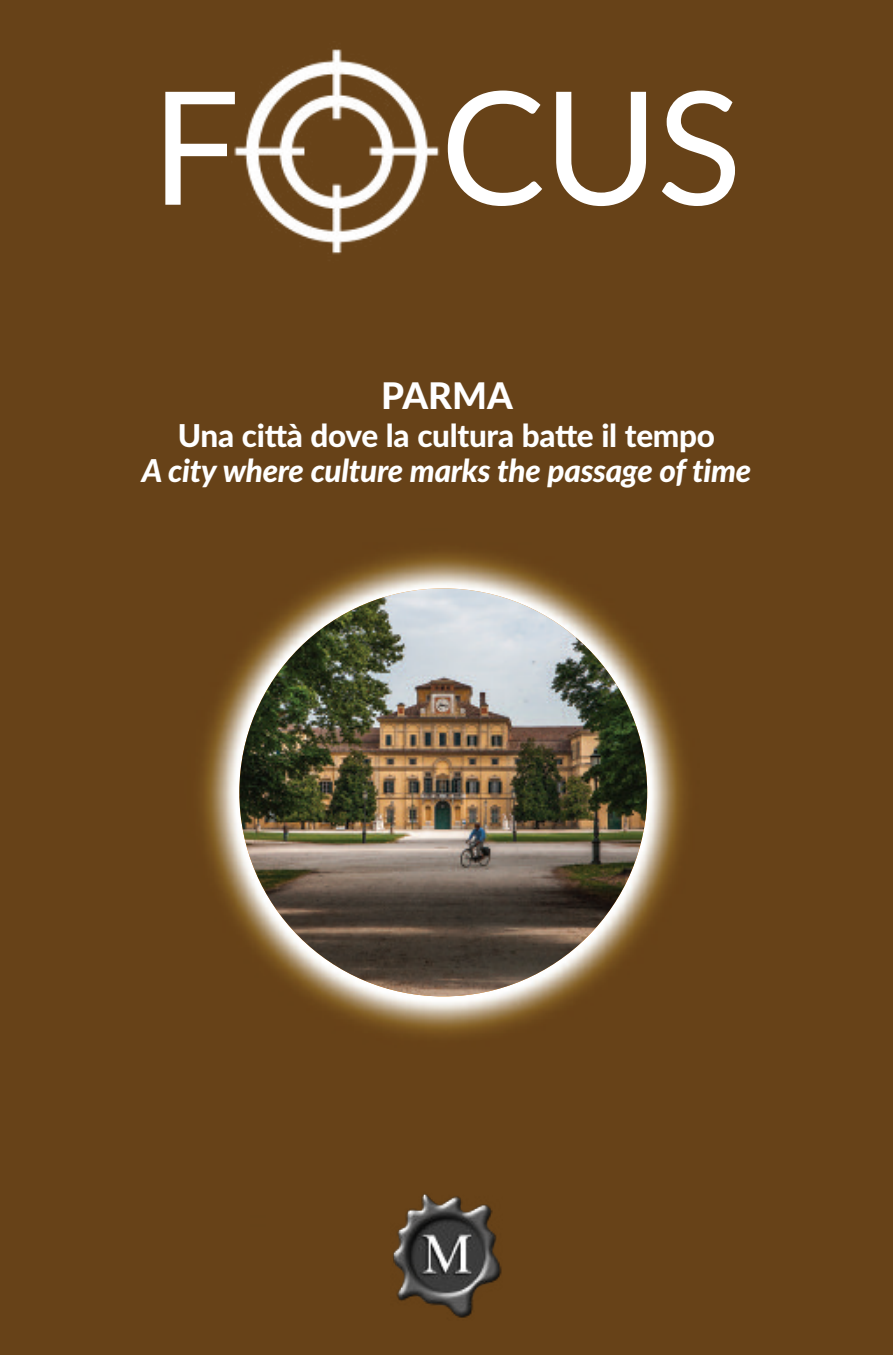
<style>
.page{position:relative;width:893px;height:1355px;background:#fff}
.page>*{position:absolute;margin:0;border:0;box-sizing:border-box;transform-origin:0 0}
.t1{font:157.5px "Lato";color:#fff}
.t2{font:800 36.75px "Lato";color:#fff}
.t3{font:italic 800 31.5px "Lato";letter-spacing:-.01em;color:#fff}
.t4{font:800 31.5px "Lato";letter-spacing:-.01em;color:#fff}
</style>
<div class="page">
<div style="left:0;top:0;width:893px;height:1354px;background:#674218"></div>
<img style="left:391px;top:1191px;width:111px;height:129px">
<img style="left:230px;top:41px;width:213px;height:221px">
<img style="left:239px;top:588px;width:408px;height:408px;border-radius:50%">
<h1 class="t1" style="left:151px;top:58px;width:91px">F</h1>
<h1 class="t1" style="left:440px;top:58px;width:303px">CUS</h1>
<p class="t2" style="left:381px;top:374px;width:133px">PARMA</p>
<p class="t4" style="left:178px;top:418px;width:539px">Una città dove la cultura batte il tempo</p>
<p class="t3" style="left:142px;top:453px;width:611px">A city where culture marks the passage of time</p>
</div>
